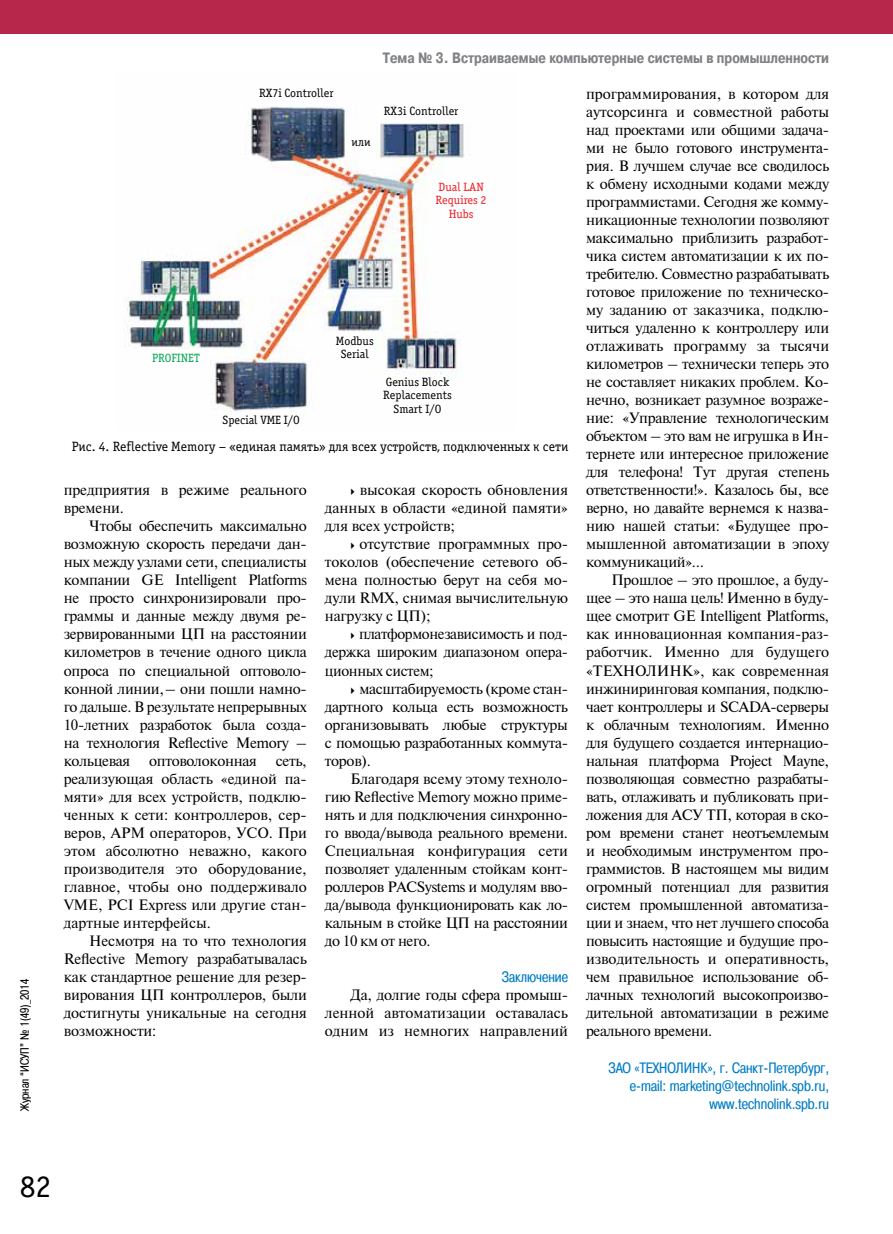
<style>
.page{position:relative;width:893px;height:1234px;background:#fff}
.page>*{position:absolute;margin:0;border:0;box-sizing:border-box;transform-origin:0 0}
.t1{font:31.5px "Officina Serif C";color:#000}
.t2{font:15px/18px "Newton";letter-spacing:-.02em;color:#000;text-align:justify}
.t3{font:15px/18px "Pragmatica Cond C";color:#007dc5;text-align:right}
.t4{font:700 15px "Pragmatica Cond C";color:#808285}
.t5{font:13.5px "Officina Serif C";color:#000}
.t6{font:12px/13.5px "Officina Serif C";color:#000;text-align:center}
.t7{font:12px "Pragmatica Cond C";color:#000}
.t8{font:12px/13.5px "Officina Serif C";color:#ed1d24;text-align:center}
.t9{font:12px "Officina Serif C";color:#00a651}
</style>
<div class="page">
<div style="left:0;top:0;width:893px;height:34px;background:#b7274c"></div>
<img style="left:126px;top:106px;width:344px;height:312px">
<p class="t7" style="left:18px;top:1110px;width:134px;rotate:-90deg">Журнал “ИСУП” № 1(49)_2014</p>
<p class="t4" style="left:383px;top:50px;width:448px">Тема № 3. Встраиваемые компьютерные системы в промышленности</p>
<p class="t6" style="left:259px;top:87px;width:76px">RX7i Controller</p>
<p class="t6" style="left:352px;top:136px;width:21px">или</p>
<p class="t6" style="left:384px;top:105px;width:76px">RX3i Controller</p>
<p class="t8" style="left:436px;top:180px;width:53px">Dual LAN<br>Requires 2<br>Hubs</p>
<p class="t9" style="left:152px;top:351px;width:49px">PROFINET</p>
<p class="t6" style="left:223px;top:414px;width:79px">Special VME I/O</p>
<p class="t6" style="left:336px;top:334px;width:39px">Modbus<br>Serial</p>
<p class="t6" style="left:383px;top:375px;width:70px">Genius Block<br>Replacements<br>Smart I/O</p>
<p class="t5" style="left:72px;top:439px;width:498px">Рис. 4. Reflective Memory – «единая память» для всех устройств, подключенных к сети</p>
<p class="t2" style="left:64px;top:480px;width:245px">предприятия в режиме реального времени.</p>
<p class="t2" style="left:64px;top:516px;width:245px;text-indent:26px">Чтобы обеспечить максимально возможную скорость передачи дан&shy;ных между узлами сети, специалисты компании GE Intelligent Platforms не просто синхронизировали про&shy;граммы и данные между двумя ре&shy;зервированными ЦП на расстоянии километров в течение одного цикла опроса по специальной оптоволо&shy;конной линии,– они пошли намно&shy;го дальше. В результате непрерывных 10‑летних разработок была созда&shy;на технология Reflective Memory – кольцевая</p>
<p class="t2" style="left:64px;top:750px;width:245px;text-indent:212px">сеть, реализующая область «единой па&shy;мяти» для всех устройств, подклю&shy;ченных к сети: контроллеров, сер&shy;веров, АРМ операторов, УСО. При этом абсолютно неважно, какого производителя это оборудование, главное, чтобы оно поддерживало VME, PCI Express или другие стан&shy;дартные интерфейсы.</p>
<p class="t2" style="left:64px;top:930px;width:245px;text-indent:26px">Несмотря на то что технология Reflective Memory разрабатывалась как стандартное решение для резер&shy;вирования ЦП контроллеров, были достигнуты уникальные на сегодня возможности:</p>
<p class="t2" style="left:149px;top:750px;width:109px">оптоволоконная</p>
<p class="t2" style="left:325px;top:480px;width:245px;text-indent:35px">высокая скорость обновления данных в области «единой памяти» для всех устройств;</p>
<p class="t2" style="left:325px;top:534px;width:245px;text-indent:35px">отсутствие программных про&shy;токолов (обеспечение сетевого об&shy;мена полностью берут на себя мо&shy;дули RMX, снимая вычислительную нагрузку с ЦП);</p>
<p class="t2" style="left:325px;top:624px;width:245px;text-indent:34px">платформонезависимость и под&shy;держка широким диапазоном опера&shy;ционных систем;</p>
<p class="t2" style="left:325px;top:678px;width:245px;text-indent:34px">масштабируемость (кроме стан&shy;дартного кольца есть возможность организовывать любые структуры с помощью разработанных коммута&shy;торов).</p>
<p class="t2" style="left:325px;top:768px;width:245px;text-indent:26px">Благодаря всему этому техноло&shy;гию Reflective Memory можно приме&shy;нять и для подключения синхронно&shy;го ввода/вывода реального времени.<br>Специальная конфигурация сети позволяет удаленным стойкам конт&shy;роллеров PACSystems и модулям вво&shy;да/вывода функционировать как ло&shy;кальным в стойке ЦП на расстоянии до 10 км от него.</p>
<p class="t3" style="left:502px;top:967px;width:68px">Заключение</p>
<p class="t2" style="left:325px;top:984px;width:245px;text-indent:26px">Да, долгие годы сфера промыш&shy;ленной автоматизации оставалась одним из немногих направлений</p>
<p class="t2" style="left:586px;top:84px;width:245px">программирования, в котором для аутсорсинга и совместной работы над проектами или общими задача&shy;ми не было готового инструмента&shy;рия. В лучшем случае все сводилось к обмену исходными кодами между программистами. Сегодня же комму&shy;никационные технологии позволяют максимально приблизить разработ&shy;чика систем автоматизации к их по&shy;требителю. Совместно разрабатывать готовое приложение по техническо&shy;му заданию от заказчика, подклю&shy;читься удаленно к контроллеру или отлаживать программу за тысячи километров – технически теперь это не составляет никаких проблем. Ко&shy;нечно, возникает разумное возраже&shy;ние: «Управление технологическим объектом – это вам не игрушка в Ин&shy;тернете или интересное приложение для телефона! Тут другая степень ответственности!». Казалось бы, все верно, но давайте вернемся к назва&shy;нию нашей статьи: «Будущее про&shy;мышленной автоматизации в эпоху коммуникаций»…</p>
<p class="t2" style="left:586px;top:570px;width:245px;text-indent:26px">Прошлое – это прошлое, а буду&shy;щее – это наша цель! Именно в буду&shy;щее смотрит GE Intelligent Platforms, как инновационная компания-раз&shy;работчик. Именно для будущего «ТЕХНОЛИНК», как современная инжиниринговая компания, подклю&shy;чает контроллеры и SCADA-серверы к облачным технологиям. Именно для будущего создается интернацио&shy;нальная платформа Project Mayne, позволяющая совместно разрабаты&shy;вать, отлаживать и публиковать при&shy;ложения для АСУ ТП, которая в ско&shy;ром времени станет неотъемлемым и необходимым инструментом про&shy;граммистов. В настоящем мы видим огромный потенциал для развития систем промышленной автоматиза&shy;ции и знаем, что нет лучшего способа повысить настоящие и будущие про&shy;изводительность и оперативность, чем правильное использование об&shy;лачных технологий высокопроизво&shy;дительной автоматизации в режиме реального времени.</p>
<p class="t3" style="left:608px;top:1058px;width:222px">ЗАО «ТЕХНОЛИНК», г. Санкт-Петербург, e-mail: marketing@technolink.spb.ru, www.technolink.spb.ru</p>
<h1 class="t1" style="left:20px;top:1168px;width:33px">82</h1>
</div>
